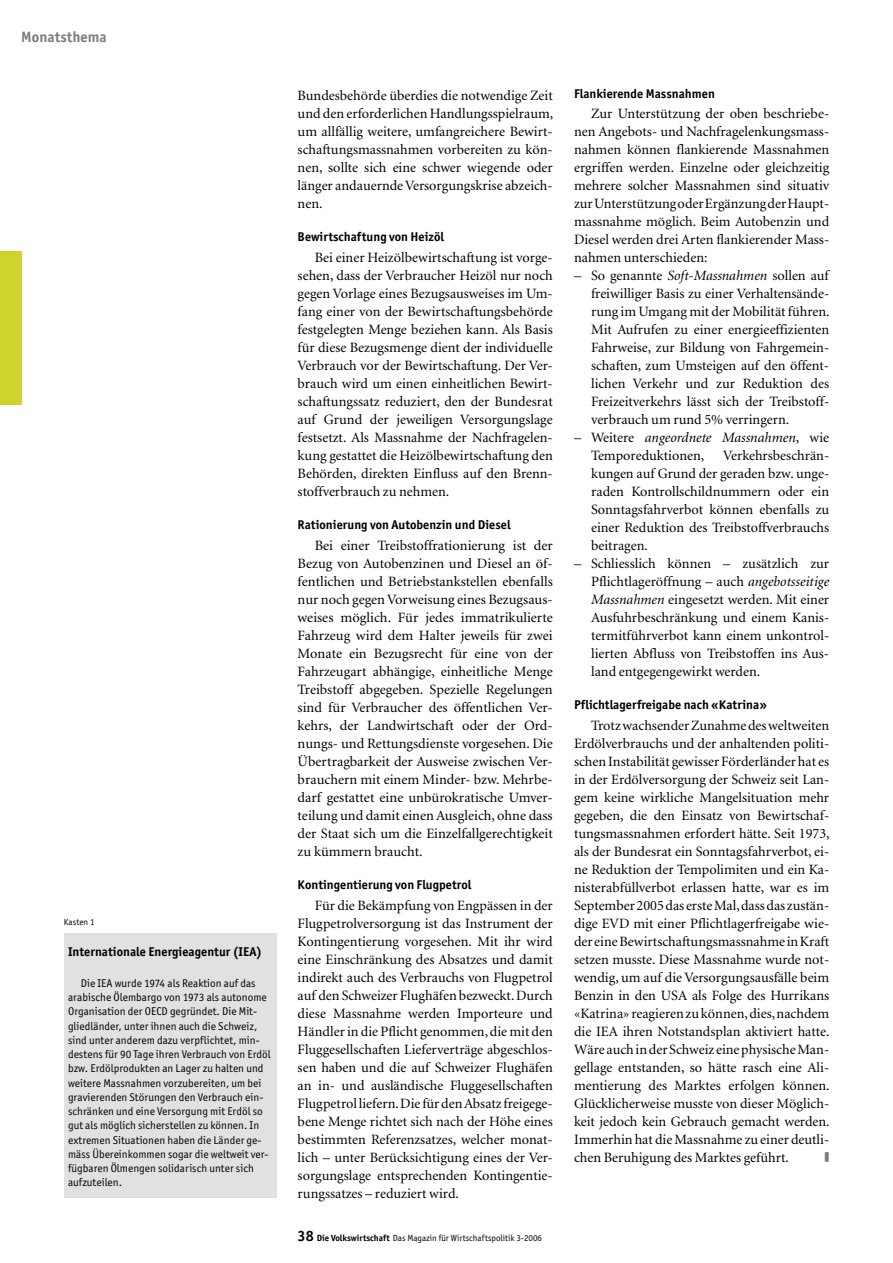
<style>
.page{position:relative;width:893px;height:1263px;background:#fff}
.page>*{position:absolute;margin:0;border:0;box-sizing:border-box;transform-origin:0 0}
.t1{font:700 15px "Officina San ITC";letter-spacing:.005em;color:#7c7c7c}
._03_Grundschrift{font:14.25px/18px "Minion";color:#000;text-align:justify}
._05_Zwischentitel_2{font:700 12.75px "Officina San ITC";letter-spacing:.005em;color:#000}
._10_Kasten-Titel{font:700 12.75px "Officina San ITC";letter-spacing:.005em;color:#000}
._12_Kasten-Text{font:11.25px/14.2px "Officina San ITC";letter-spacing:.005em;color:#000}
._06_Abbildungen{font:9px "Officina San ITC";color:#000}
.s1{font-weight:700;font-size:15px}
.s2{font-weight:700}
.s3{font-style:italic}
</style>
<div class="page">
<div style="left:0;top:252px;width:21px;height:153px;background:#cdd52b"></div>
<div style="left:64px;top:933px;width:212px;height:264px;background:#e1e1e1"></div>
<p class="t1" style="left:21px;top:27px;width:87px">Monatsthema</p>
<p class="_06_Abbildungen" style="left:64px;top:916px;width:32px">Kasten 1</p>
<p class="_10_Kasten-Titel" style="left:68px;top:944px;width:196px">Internationale Energieagentur (IEA)</p>
<p class="_12_Kasten-Text" style="left:68px;top:976px;width:204px;text-indent:13px">Die IEA wurde 1974 als Reaktion auf das arabische Ölembargo von 1973 als autonome Organisation der OECD gegründet. Die Mit&shy;gliedländer, unter ihnen auch die Schweiz, sind unter anderem dazu verpflichtet, min&shy;destens für 90 Tage ihren Verbrauch von Erdöl bzw. Erdölprodukten an Lager zu halten und weitere Massnahmen vorzubereiten, um bei gravierenden Störungen den Verbrauch ein&shy;schränken und eine Versorgung mit Erdöl so gut als möglich sicherstellen zu können. In extremen Situationen haben die Länder ge&shy;mäss Übereinkommen sogar die weltweit ver&shy;fügbaren Ölmengen solidarisch unter sich aufzuteilen.</p>
<p class="_03_Grundschrift" style="left:298px;top:86px;width:257px">Bundesbehörde überdies die notwendige Zeit und den erforderlichen Handlungsspielraum, um allfällig weitere, umfangreichere Bewirt&shy;schaftungsmassnahmen vorbereiten zu kön&shy;nen, sollte sich eine schwer wiegende oder länger andauernde Versorgungskrise abzeich&shy;nen.</p>
<p class="_05_Zwischentitel_2" style="left:298px;top:228px;width:148px">Bewirtschaftung von Heizöl</p>
<p class="_03_Grundschrift" style="left:298px;top:248px;width:257px;text-indent:17px">Bei einer Heizölbewirtschaftung ist vorge&shy;sehen, dass der Verbraucher Heizöl nur noch gegen Vorlage eines Bezugsausweises im Um&shy;fang einer von der Bewirtschaftungsbehörde festgelegten Menge beziehen kann. Als Basis für diese Bezugsmenge dient der individuelle Verbrauch vor der Bewirtschaftung. Der Ver&shy;brauch wird um einen einheitlichen Bewirt&shy;schaftungssatz reduziert, den der Bundesrat auf Grund der jeweiligen Versorgungslage festsetzt. Als Massnahme der Nachfragelen&shy;kung gestattet die Heizölbewirtschaftung den Behörden, direkten Einfluss auf den Brenn&shy;stoffverbrauch zu nehmen.</p>
<p class="_05_Zwischentitel_2" style="left:298px;top:516px;width:214px">Rationierung von Autobenzin und Diesel</p>
<p class="_03_Grundschrift" style="left:298px;top:536px;width:257px;text-indent:17px">Bei einer Treibstoffrationierung ist der Bezug von Autobenzinen und Diesel an öf&shy;fentlichen und Betriebstankstellen ebenfalls nur noch gegen Vorweisung eines Bezugsaus&shy;weises möglich. Für jedes immatrikulierte Fahrzeug wird dem Halter jeweils für zwei Monate ein Bezugsrecht für eine von der Fahrzeugart abhängige, einheitliche Menge Treibstoff abgegeben. Spezielle Regelungen sind für Verbraucher des öffentlichen Ver&shy;kehrs, der Landwirtschaft oder der Ord&shy;nungs- und Rettungsdienste vorgesehen. Die Übertragbarkeit der Ausweise zwischen Ver&shy;brauchern mit einem Minder- bzw. Mehrbe&shy;darf gestattet eine unbürokratische Umver&shy;teilung und damit einen Ausgleich, ohne dass der Staat sich um die Einzelfallgerechtigkeit zu kümmern braucht.</p>
<p class="_05_Zwischentitel_2" style="left:298px;top:876px;width:175px">Kontingentierung von Flugpetrol</p>
<p class="_03_Grundschrift" style="left:298px;top:896px;width:257px;text-indent:17px">Für die Bekämpfung von Engpässen in der Flugpetrolversorgung ist das Instrument der Kontingentierung vorgesehen. Mit ihr wird eine Einschränkung des Absatzes und damit indirekt auch des Verbrauchs von Flugpetrol auf den Schweizer Flughäfen bezweckt. Durch diese Massnahme werden Importeure und Händler in die Pflicht genommen, die mit den Fluggesellschaften Lieferverträge abgeschlos&shy;sen haben und die auf Schweizer Flughäfen an in- und ausländische Fluggesellschaften Flugpetrol liefern. Die für den Absatz freigege&shy;bene Menge richtet sich nach der Höhe eines bestimmten Referenzsatzes, welcher monat&shy;lich – unter Berücksichtigung eines der Ver&shy;sorgungslage entsprechenden Kontingentie&shy;rungssatzes – reduziert wird.</p>
<p class="_06_Abbildungen" style="left:298px;top:1232px;width:246px"><span class="s1">38</span> <span class="s2">Die Volkswirtschaft</span> Das Magazin für Wirtschaftspolitik 3-2006</p>
<p class="_05_Zwischentitel_2" style="left:574px;top:85px;width:142px">Flankierende Massnahmen</p>
<p class="_03_Grundschrift" style="left:574px;top:104px;width:257px;text-indent:17px">Zur Unterstützung der oben beschriebe&shy;nen Angebots- und Nachfragelenkungsmass&shy;nahmen können flankierende Massnahmen ergriffen werden. Einzelne oder gleichzeitig mehrere solcher Massnahmen sind situativ zur Unterstützung oder Ergänzung der Haupt&shy;massnahme möglich. Beim Autobenzin und Diesel werden drei Arten flankierender Mass&shy;nahmen unterschieden:</p>
<p class="_03_Grundschrift" style="left:591px;top:266px;width:240px;text-indent:-17px">– So genannte <span class="s3">Soft-Massnahmen</span> sollen auf freiwilliger Basis zu einer Verhaltensände&shy;rung im Umgang mit der Mobilität führen.<br>Mit Aufrufen zu einer energieeffizienten Fahrweise, zur Bildung von Fahrgemein&shy;schaften, zum Umsteigen auf den öffent&shy;lichen Verkehr und zur Reduktion des Freizeitverkehrs lässt sich der Treibstoff&shy;verbrauch um rund 5% verringern.</p>
<p class="_03_Grundschrift" style="left:591px;top:428px;width:240px;text-indent:-17px">– Weitere <span class="s3">angeordnete Massnahmen</span>, wie<br>Temporeduktionen,</p>
<p class="_03_Grundschrift" style="left:591px;top:446px;width:240px;text-indent:132px">Verkehrsbeschrän&shy;kungen auf Grund der geraden bzw. unge&shy;raden Kontrollschildnummern oder ein Sonntagsfahrverbot können ebenfalls zu einer Reduktion des Treibstoffverbrauchs beitragen.</p>
<p class="_03_Grundschrift" style="left:591px;top:554px;width:240px;text-indent:-17px">– Schliesslich können – zusätzlich zur Pflichtlageröffnung – auch <span class="s3">angebotsseitige Massnahmen</span> eingesetzt werden. Mit einer Ausfuhrbeschränkung und einem Kanis&shy;termitführverbot kann einem unkontrol&shy;lierten Abfluss von Treibstoffen ins Aus&shy;land entgegengewirkt werden.</p>
<p class="_05_Zwischentitel_2" style="left:574px;top:696px;width:194px">Pflichtlagerfreigabe nach «Katrina»</p>
<p class="_03_Grundschrift" style="left:574px;top:716px;width:257px;text-indent:17px">Trotz wachsender Zunahme des weltweiten Erdölverbrauchs und der anhaltenden politi&shy;schen Instabilität gewisser Förderländer hat es in der Erdölversorgung der Schweiz seit Lan&shy;gem keine wirkliche Mangelsituation mehr gegeben, die den Einsatz von Bewirtschaf&shy;tungsmassnahmen erfordert hätte. Seit 1973, als der Bundesrat ein Sonntagsfahrverbot, ei&shy;ne Reduktion der Tempolimiten und ein Ka&shy;nisterabfüllverbot erlassen hatte, war es im September 2005 das erste Mal, dass das zustän&shy;dige EVD mit einer Pflichtlagerfreigabe wie&shy;der eine Bewirtschaftungsmassnahme in Kraft setzen musste. Diese Massnahme wurde not&shy;wendig, um auf die Versorgungsausfälle beim Benzin in den USA als Folge des Hurrikans «Katrina» reagieren zu können, dies, nachdem die IEA ihren Notstandsplan aktiviert hatte.<br>Wäre auch in der Schweiz eine physische Man&shy;gellage entstanden, so hätte rasch eine Ali&shy;mentierung des Marktes erfolgen können.<br>Glücklicherweise musste von dieser Möglich&shy;keit jedoch kein Gebrauch gemacht werden.<br>Immerhin hat die Massnahme zu einer deutli&shy;chen Beruhigung des Marktes geführt.</p>
</div>
